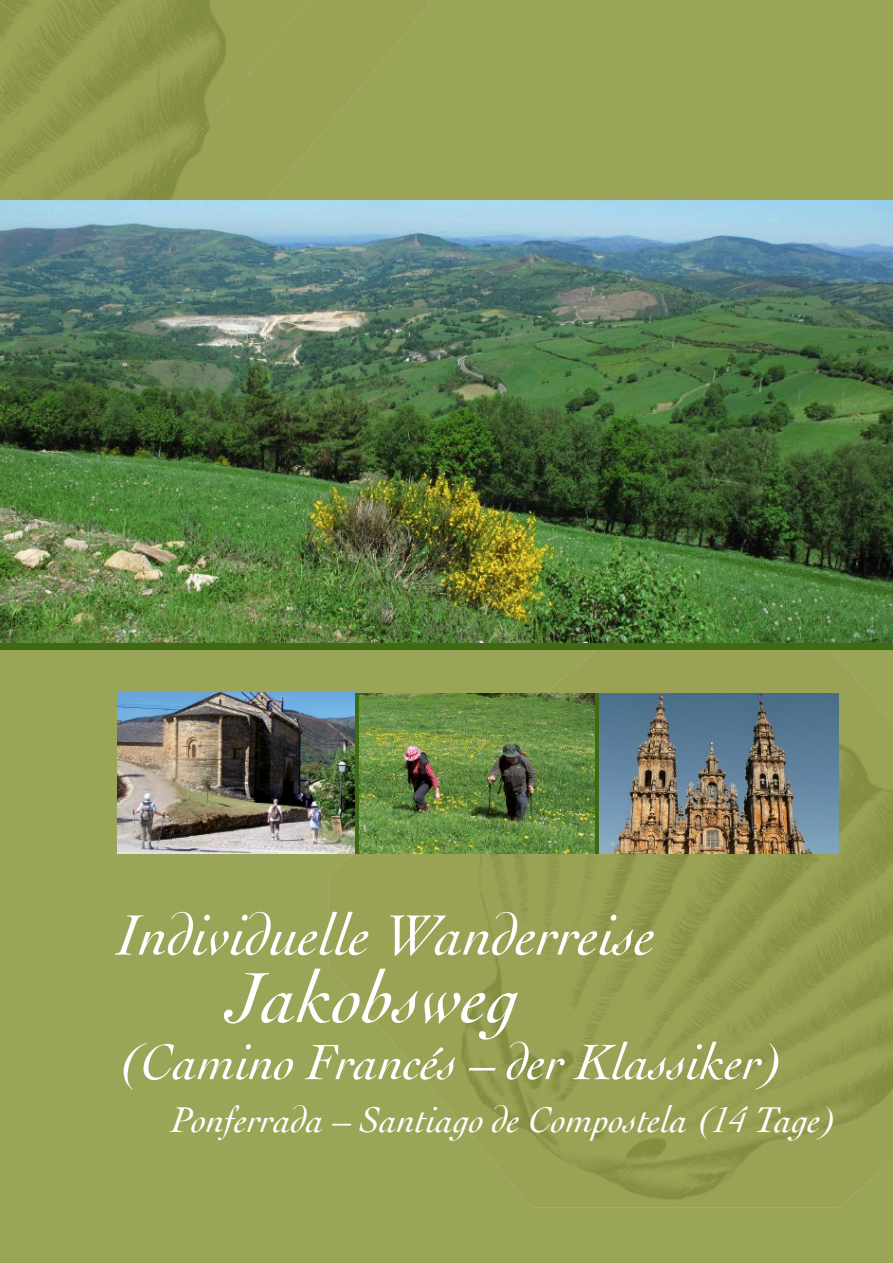
<style>
.page{position:relative;width:893px;height:1263px;background:#9ba558}
.page>*{position:absolute;margin:0;border:0;box-sizing:border-box;transform-origin:0 0}
.t1{font:italic 75px "Cochin";color:#fff}
.t2{font:italic 60px "Cochin";color:#fff}
.t3{font:italic 52.5px "Cochin";color:#fff}
.t4{font:italic 37.5px "Cochin";color:#fff}
</style>
<div class="page">
<div style="left:372px;top:0;width:59px;height:201px;background:#9ba558"></div>
<div style="left:310px;top:0;width:62px;height:201px;background:#9aa256"></div>
<div style="left:248px;top:0;width:62px;height:201px;background:#9aa256"></div>
<img style="left:186px;top:0;width:62px;height:201px">
<img style="left:0;top:0;width:186px;height:201px">
<img style="left:0;top:0;width:124px;height:148px">
<img style="left:0;top:0;width:62px;height:74px">
<img style="left:352px;top:993px;width:321px;height:215px">
<div style="left:329px;top:649px;width:391px;height:344px;background:#9aa256"></div>
<img style="left:673px;top:1106px;width:82px;height:102px">
<img style="left:755px;top:1106px;width:138px;height:102px">
<img style="left:556px;top:683px;width:337px;height:423px">
<img style="left:720px;top:649px;width:173px;height:241px">
<img style="left:761px;top:649px;width:132px;height:157px">
<div style="left:0;top:642px;width:893px;height:7px;background:#3f6a14"></div>
<img style="left:117px;top:693px;width:238px;height:160px">
<img style="left:599px;top:693px;width:239px;height:160px">
<img style="left:358px;top:693px;width:238px;height:160px">
<hr style="left:355px;top:693px;width:3px;height:160px;background:#3f6a14">
<hr style="left:596px;top:693px;width:3px;height:160px;background:#3f6a14">
<img style="left:0;top:201px;width:893px;height:441px">
<h2 class="t2" style="left:117px;top:901px;width:540px">Individuelle Wanderreise</h2>
<h1 class="t1" style="left:225px;top:955px;width:296px">Jakobsweg</h1>
<h3 class="t3" style="left:117px;top:1032px;width:669px">(Camino Francés – der Klassiker)</h3>
<p class="t4" style="left:171px;top:1098px;width:668px">Ponferrada – Santiago de Compostela (14 Tage)</p>
</div>
